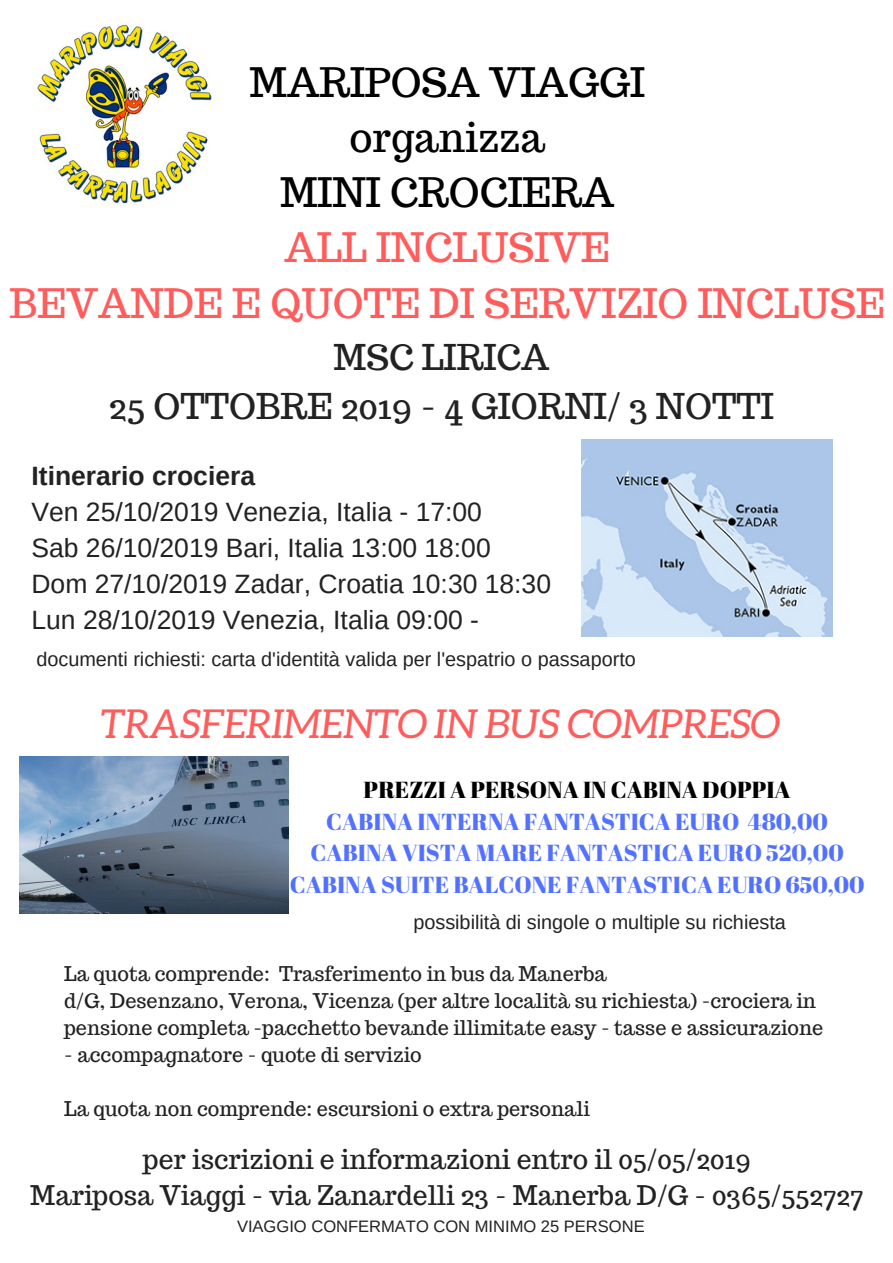
<style>
.page{position:relative;width:893px;height:1263px;background:#fff}
.page>*{position:absolute;margin:0;border:0;box-sizing:border-box;transform-origin:0 0}
.t1{font:39.75px/55.2px "Trocchi";color:#ff5c5c;text-align:center}
.t2{font:39.75px/55.2px "Trocchi";color:#000;text-align:center}
.t3{font:italic 39.75px "Aleo";color:#ff5c5c}
.t4{font:34.8px/48.4px "Trocchi";color:#222;text-align:center}
.t5{font:26.55px/36px "Arimo";color:#222}
.t6{font:26.55px/36px "Trocchi";color:#222;text-align:center}
.t7{font:700 26.55px "Arimo";color:#222}
.t8{font:23.25px/31.5px "Abril Fatface";color:#5271ff;text-align:center}
.t9{font:23.25px "Abril Fatface";color:#000}
.t10{font:19.8px/27px "Trocchi";color:#222}
.t11{font:19.8px "Arimo";color:#222}
.t12{font:16.5px "Arimo";color:#222}
</style>
<div class="page">
<img style="left:37px;top:24px;width:177px;height:180px">
<img style="left:581px;top:439px;width:251px;height:197px">
<img style="left:19px;top:757px;width:269px;height:156px">
<h1 class="t2" style="left:250px;top:55px;width:397px">MARIPOSA VIAGGI organizza<br>MINI CROCIERA</h1>
<h1 class="t1" style="left:10px;top:220px;width:877px">ALL INCLUSIVE<br>BEVANDE E QUOTE DI SERVIZIO INCLUSE</h1>
<h2 class="t4" style="left:109px;top:333px;width:666px">MSC LIRICA<br>25 OTTOBRE 2019 - 4 GIORNI/ 3 NOTTI</h2>
<h3 class="t7" style="left:32px;top:461px;width:225px">Itinerario crociera</h3>
<h3 class="t5" style="left:32px;top:494px;width:521px">Ven 25/10/2019 Venezia, Italia - 17:00<br>Sab 26/10/2019 Bari, Italia 13:00 18:00<br>Dom 27/10/2019 Zadar, Croatia 10:30 18:30<br>Lun 28/10/2019 Venezia, Italia 09:00 -</h3>
<p class="t11" style="left:36px;top:648px;width:601px">documenti richiesti: carta d'identità valida per l'espatrio o passaporto</p>
<h1 class="t3" style="left:101px;top:701px;width:681px">TRASFERIMENTO IN BUS COMPRESO</h1>
<p class="t9" style="left:364px;top:774px;width:428px">PREZZI A PERSONA IN CABINA DOPPIA</p>
<p class="t8" style="left:290px;top:805px;width:576px">CABINA INTERNA FANTASTICA EURO 480,00<br>CABINA VISTA MARE FANTASTICA EURO 520,00<br>CABINA SUITE BALCONE FANTASTICA EURO 650,00</p>
<p class="t11" style="left:413px;top:911px;width:374px">possibilità di singole o multiple su richiesta</p>
<p class="t10" style="left:64px;top:960px;width:761px">La quota comprende: Trasferimento in bus da Manerba<br>d/G, Desenzano, Verona, Vicenza (per altre località su richiesta) -crociera in pensione completa -pacchetto bevande illimitate easy - tasse e assicurazione</p>
<p class="t10" style="left:64px;top:1041px;width:359px">- accompagnatore - quote di servizio</p>
<p class="t10" style="left:64px;top:1095px;width:527px">La quota non comprende: escursioni o extra personali</p>
<h3 class="t6" style="left:30px;top:1141px;width:835px">per iscrizioni e informazioni entro il 05/05/2019<br>Mariposa Viaggi - via Zanardelli 23 - Manerba D/G - 0365/552727</h3>
<p class="t12" style="left:237px;top:1217px;width:409px">VIAGGIO CONFERMATO CON MINIMO 25 PERSONE</p>
</div>
